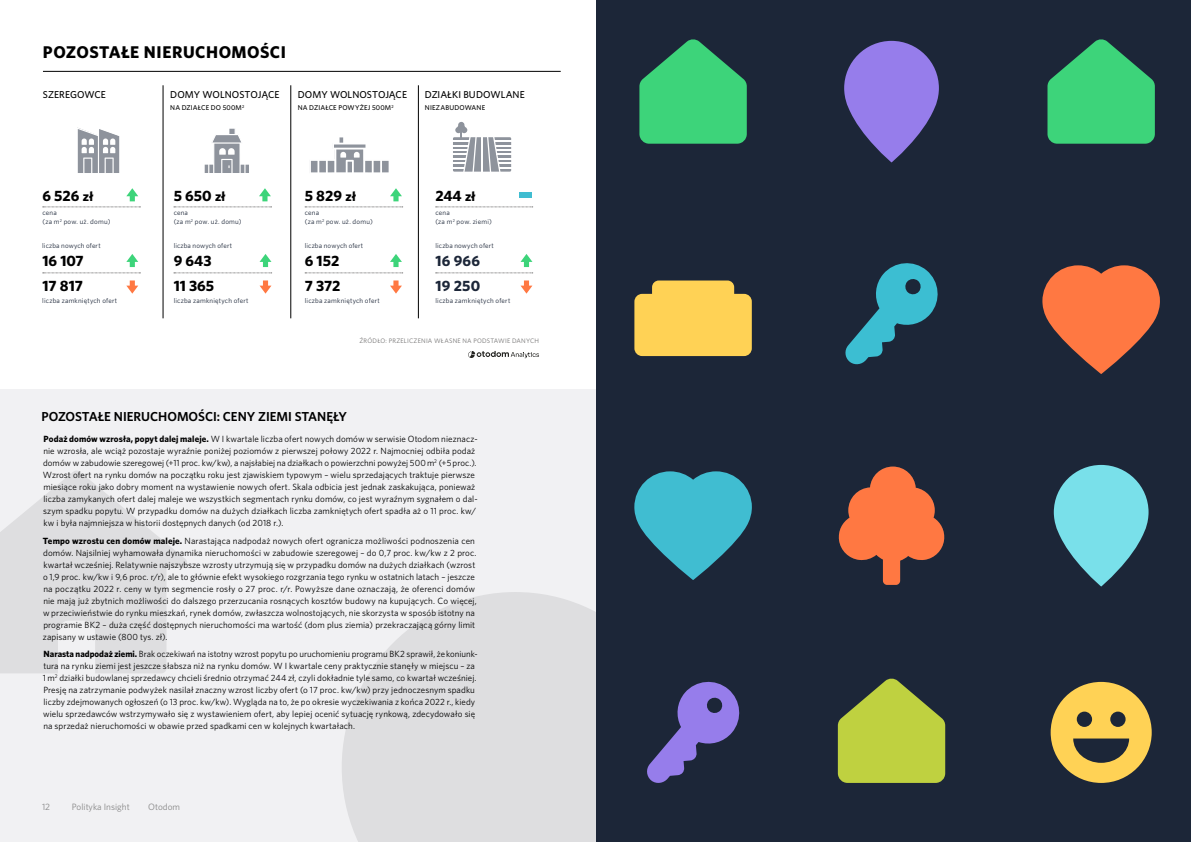
<style>
.page{position:relative;width:1191px;height:842px;background:#fff}
.page>*{position:absolute;margin:0;border:0;box-sizing:border-box;transform-origin:0 0}
.t1{font:700 17px "Whitney";letter-spacing:.025em;color:#000}
.t2{font:700 15px/25px "Whitney";color:#000}
.t3{font:700 15px/25px "Whitney";letter-spacing:.01em;color:#1c2638}
.t4{font:600 13px "Whitney";color:#000}
.t5{font:500 10px "Whitney";letter-spacing:.005em;color:#000}
.t6{font:9.2px "Whitney";color:#878787}
.t7{font:9px/12px "Whitney";letter-spacing:.01em;color:#000}
.t8{font:7px/9px "Whitney";letter-spacing:.025em;color:#1c2638}
.t9{font:500 7px "Whitney";letter-spacing:.025em;color:#000}
.t10{font:6.5px "Whitney";letter-spacing:.035em;color:#706f6f}
.s1{font-size:13.5px}
.s2{font-weight:700}
</style>
<div class="page">
<hr style="left:43px;top:71px;width:518px;height:1px;background:#000">
<hr style="left:163px;top:85px;width:1px;height:233px;background:#000">
<hr style="left:291px;top:85px;width:1px;height:233px;background:#000">
<hr style="left:418px;top:85px;width:1px;height:233px;background:#000">
<svg style="left:126px;top:188px;width:12px;height:13px"></svg>
<svg style="left:259px;top:188px;width:12px;height:13px"></svg>
<svg style="left:390px;top:188px;width:12px;height:13px"></svg>
<svg style="left:126px;top:254px;width:12px;height:13px"></svg>
<svg style="left:126px;top:280px;width:12px;height:14px"></svg>
<svg style="left:259px;top:254px;width:12px;height:13px"></svg>
<svg style="left:259px;top:280px;width:12px;height:14px"></svg>
<svg style="left:390px;top:254px;width:12px;height:13px"></svg>
<svg style="left:390px;top:280px;width:12px;height:14px"></svg>
<svg style="left:520px;top:254px;width:12px;height:13px"></svg>
<svg style="left:520px;top:280px;width:12px;height:14px"></svg>
<div style="left:0;top:390px;width:595px;height:452px;background:#f1f1f3"></div>
<svg style="left:43px;top:273px;width:97px;height:1px"></svg>
<svg style="left:174px;top:273px;width:98px;height:1px"></svg>
<svg style="left:305px;top:273px;width:98px;height:1px"></svg>
<svg style="left:436px;top:273px;width:97px;height:1px"></svg>
<svg style="left:305px;top:207px;width:98px;height:1px"></svg>
<svg style="left:436px;top:207px;width:97px;height:1px"></svg>
<svg style="left:174px;top:207px;width:97px;height:1px"></svg>
<svg style="left:43px;top:207px;width:97px;height:1px"></svg>
<svg style="left:0;top:471px;width:187px;height:202px"></svg>
<svg style="left:342px;top:592px;width:254px;height:250px;background:#e0e0e2"></svg>
<svg style="left:204px;top:128px;width:45px;height:45px"></svg>
<svg style="left:453px;top:121px;width:59px;height:51px"></svg>
<svg style="left:77px;top:127px;width:43px;height:46px"></svg>
<svg style="left:311px;top:137px;width:78px;height:36px"></svg>
<svg style="left:468px;top:351px;width:71px;height:7px"></svg>
<div style="left:596px;top:0;width:595px;height:842px;background:#1c2638"></div>
<svg style="left:844px;top:41px;width:95px;height:121px"></svg>
<svg style="left:1042px;top:265px;width:118px;height:109px"></svg>
<svg style="left:845px;top:263px;width:93px;height:102px"></svg>
<svg style="left:1047px;top:39px;width:107px;height:105px"></svg>
<svg style="left:838px;top:467px;width:107px;height:118px"></svg>
<svg style="left:1053px;top:465px;width:95px;height:121px"></svg>
<svg style="left:634px;top:471px;width:118px;height:109px"></svg>
<svg style="left:647px;top:681px;width:93px;height:102px"></svg>
<svg style="left:639px;top:39px;width:108px;height:105px"></svg>
<svg style="left:838px;top:678px;width:107px;height:105px"></svg>
<svg style="left:1050px;top:682px;width:101px;height:101px"></svg>
<svg style="left:634px;top:280px;width:118px;height:76px;background:#eec552"></svg>
<div style="left:520px;top:192px;width:12px;height:6px;background:#40bdd1"></div>
<h1 class="t1" style="left:43px;top:41px;width:244px">POZOSTAŁE NIERUCHOMOŚCI</h1>
<p class="t5" style="left:43px;top:88px;width:64px">SZEREGOWCE</p>
<p class="t5" style="left:170px;top:88px;width:111px">DOMY WOLNOSTOJĄCE</p>
<p class="t5" style="left:298px;top:88px;width:111px">DOMY WOLNOSTOJĄCE</p>
<p class="t5" style="left:425px;top:88px;width:101px">DZIAŁKI BUDOWLANE</p>
<p class="t9" style="left:170px;top:103px;width:75px">NA DZIAŁCE DO 500M<sup>2</sup></p>
<p class="t9" style="left:298px;top:103px;width:97px">NA DZIAŁCE POWYŻEJ 500M<sup>2</sup></p>
<p class="t9" style="left:425px;top:103px;width:62px">NIEZABUDOWANE</p>
<h2 class="t2" style="left:43px;top:183px;width:52px">6 526 <span class="s1">zł</span></h2>
<p class="t8" style="left:43px;top:208px;width:69px">cena<br>(za m<sup>2</sup> pow. uż. domu)</p>
<h2 class="t2" style="left:43px;top:248px;width:43px">16 107<br>17 817</h2>
<h2 class="t2" style="left:174px;top:248px;width:42px">9 643<br>11 365</h2>
<h2 class="t2" style="left:305px;top:248px;width:37px">6 152<br>7 372</h2>
<h2 class="t3" style="left:435px;top:248px;width:46px">16 966<br>19 250</h2>
<h2 class="t2" style="left:174px;top:183px;width:53px">5 650 <span class="s1">zł</span></h2>
<p class="t8" style="left:174px;top:208px;width:69px">cena<br>(za m<sup>2</sup> pow. uż. domu)</p>
<h2 class="t2" style="left:305px;top:183px;width:53px">5 829 <span class="s1">zł</span></h2>
<p class="t8" style="left:305px;top:208px;width:69px">cena<br>(za m<sup>2</sup> pow. uż. domu)</p>
<h2 class="t2" style="left:435px;top:183px;width:42px">244 <span class="s1">zł</span></h2>
<p class="t8" style="left:435px;top:208px;width:58px">cena<br>(za m<sup>2</sup> pow. ziemi)</p>
<p class="t8" style="left:42px;top:241px;width:60px">liczba nowych ofert</p>
<p class="t8" style="left:174px;top:241px;width:60px">liczba nowych ofert</p>
<p class="t8" style="left:305px;top:241px;width:60px">liczba nowych ofert</p>
<p class="t8" style="left:435px;top:241px;width:60px">liczba nowych ofert</p>
<p class="t8" style="left:42px;top:296px;width:76px">liczba zamkniętych ofert</p>
<p class="t8" style="left:174px;top:296px;width:76px">liczba zamkniętych ofert</p>
<p class="t8" style="left:305px;top:296px;width:76px">liczba zamkniętych ofert</p>
<p class="t8" style="left:435px;top:296px;width:76px">liczba zamkniętych ofert</p>
<p class="t10" style="left:359px;top:336px;width:181px">ŹRÓDŁO: PRZELICZENIA WŁASNE NA PODSTAWIE DANYCH</p>
<h3 class="t4" style="left:41px;top:408px;width:307px">POZOSTAŁE NIERUCHOMOŚCI: CENY ZIEMI STANĘŁY</h3>
<p class="t7" style="left:43px;top:433px;width:436px"><span class="s2">Podaż domów wzrosła, popyt dalej maleje.</span> W I kwartale liczba ofert nowych domów w serwisie Otodom nieznacz&shy;nie wzrosła, ale wciąż pozostaje wyraźnie poniżej poziomów z pierwszej połowy 2022 r. Najmocniej odbiła podaż domów w zabudowie szeregowej (+11 proc. kw/kw), a najsłabiej na działkach o powierzchni powyżej 500 m<sup>2</sup> (+5 proc.).<br>Wzrost ofert na rynku domów na początku roku jest zjawiskiem typowym – wielu sprzedających traktuje pierwsze miesiące roku jako dobry moment na wystawienie nowych ofert. Skala odbicia jest jednak zaskakująca, ponieważ liczba zamykanych ofert dalej maleje we wszystkich segmentach rynku domów, co jest wyraźnym sygnałem o dal&shy;szym spadku popytu. W przypadku domów na dużych działkach liczba zamkniętych ofert spadła aż o 11 proc. kw/ kw i była najmniejsza w historii dostępnych danych (od 2018 r.).</p>
<p class="t7" style="left:43px;top:535px;width:435px"><span class="s2">Tempo wzrostu cen domów maleje.</span> Narastająca nadpodaż nowych ofert ogranicza możliwości podnoszenia cen domów. Najsilniej wyhamowała dynamika nieruchomości w zabudowie szeregowej – do 0,7 proc. kw/kw z 2 proc. kwartał wcześniej. Relatywnie najszybsze wzrosty utrzymują się w przypadku domów na dużych działkach (wzrost o 1,9 proc. kw/kw i 9,6 proc. r/r), ale to głównie efekt wysokiego rozgrzania tego rynku w ostatnich latach – jeszcze na początku 2022 r. ceny w tym segmencie rosły o 27 proc. r/r. Powyższe dane oznaczają, że oferenci domów nie mają już zbytnich możliwości do dalszego przerzucania rosnących kosztów budowy na kupujących. Co więcej, w przeciwieństwie do rynku mieszkań, rynek domów, zwłaszcza wolnostojących, nie skorzysta w sposób istotny na programie BK2 – duża część dostępnych nieruchomości ma wartość (dom plus ziemia) przekraczającą górny limit zapisany w ustawie (800 tys. zł).</p>
<p class="t7" style="left:43px;top:648px;width:436px"><span class="s2">Narasta nadpodaż ziemi.</span> Brak oczekiwań na istotny wzrost popytu po uruchomieniu programu BK2 sprawił, że koniunk&shy;tura na rynku ziemi jest jeszcze słabsza niż na rynku domów. W I kwartale ceny praktycznie stanęły w miejscu – za 1 m<sup>2</sup> działki budowlanej sprzedawcy chcieli średnio otrzymać 244 zł, czyli dokładnie tyle samo, co kwartał wcześniej.<br>Presję na zatrzymanie podwyżek nasilał znaczny wzrost liczby ofert (o 17 proc. kw/kw) przy jednoczesnym spadku liczby zdejmowanych ogłoszeń (o 13 proc. kw/kw). Wygląda na to, że po okresie wyczekiwania z końca 2022 r., kiedy wielu sprzedawców wstrzymywało się z wystawieniem ofert, aby lepiej ocenić sytuację rynkową, zdecydowało się na sprzedaż nieruchomości w obawie przed spadkami cen w kolejnych kwartałach.</p>
<p class="t6" style="left:42px;top:800px;width:10px">12</p>
<p class="t6" style="left:72px;top:800px;width:59px">Polityka Insight</p>
<p class="t6" style="left:148px;top:800px;width:33px">Otodom</p>
</div>
